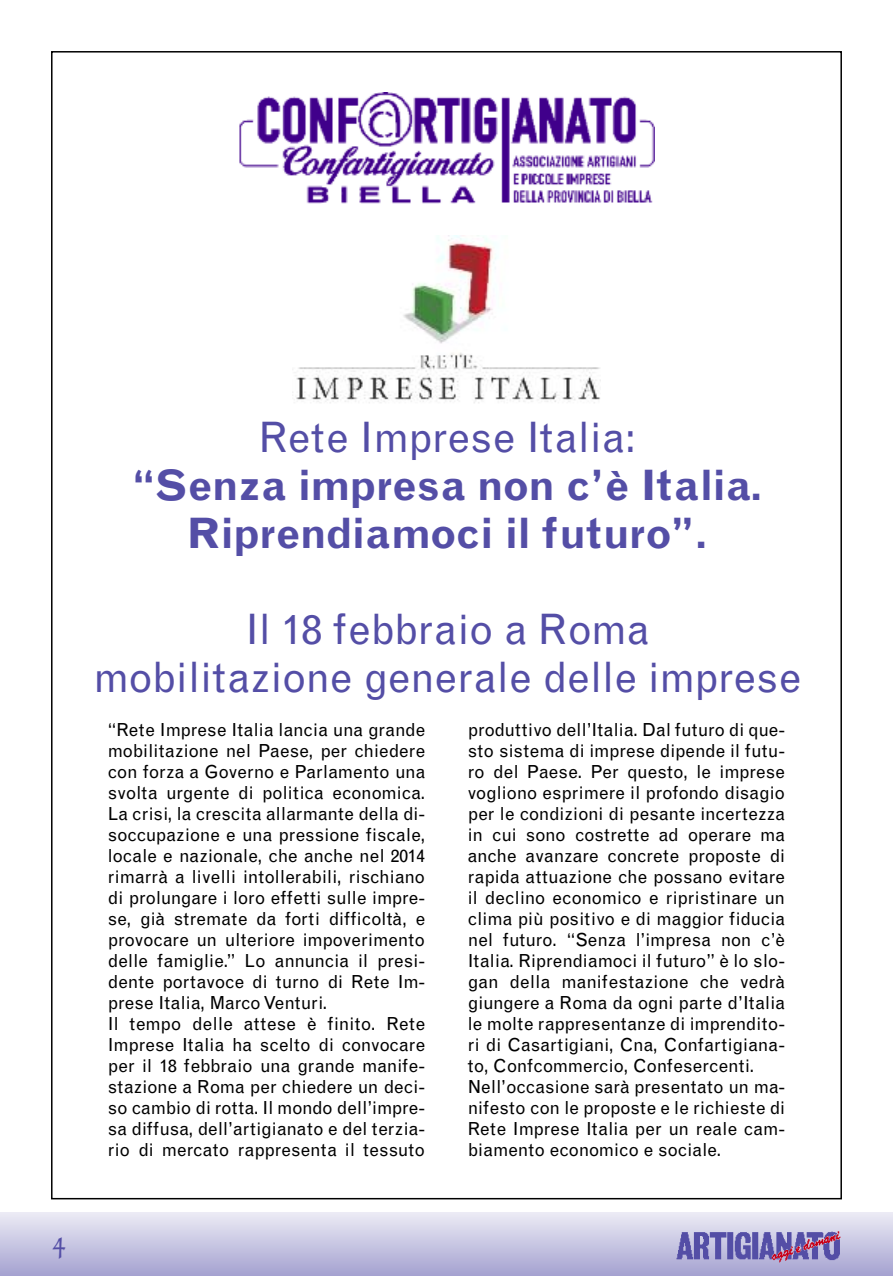
<style>
.page{position:relative;width:893px;height:1276px;background:#fff}
.page>*{position:absolute;margin:0;border:0;box-sizing:border-box;transform-origin:0 0}
.t1{font:42px/48px "Grotesque";color:#544ea6;text-align:center}
.t2{font:700 42px/48px "Grotesque";letter-spacing:-.005em;color:#544ea6;text-align:center}
.t3{font:30px "Duc De Berry";color:#544ea6}
.t4{font:18px/21px "Grotesque";color:#000}
</style>
<div class="page">
<div style="left:0;top:1212px;width:893px;height:64px;background:linear-gradient(to bottom,#ecebf5,#a6a3d1)"></div>
<img style="left:676px;top:1229px;width:11px;height:34px">
<img style="left:687px;top:1229px;width:155px;height:34px">
<img style="left:292px;top:235px;width:309px;height:168px">
<img style="left:239px;top:92px;width:416px;height:111px">
<h2 class="t3" style="left:53px;top:1230px;width:15px">4</h2>
<h1 class="t1" style="left:259px;top:417px;width:379px">Rete Imprese Italia:</h1>
<h1 class="t2" style="left:132px;top:465px;width:633px">“Senza impresa non c’è Italia.<br>Riprendiamoci il futuro”.</h1>
<h1 class="t1" style="left:94px;top:609px;width:709px">Il 18 febbraio a Roma<br>mobilitazione generale delle imprese</h1>
<p class="t4" style="left:108px;top:721px;width:319px">“Rete Imprese Italia lancia una grande mobilitazione nel Paese, per chiedere con forza a Governo e Parlamento una svolta urgente di politica economica.<br>La crisi, la crescita allarmante della di&shy;soccupazione e una pressione fiscale, locale e nazionale, che anche nel 2014 rimarrà a livelli intollerabili, rischiano di prolungare i loro effetti sulle impre&shy;se, già stremate da forti difficoltà, e provocare un ulteriore impoverimento delle famiglie.” Lo annuncia il presi&shy;dente portavoce di turno di Rete Im&shy;prese Italia, MarcoVenturi.<br>Il tempo delle attese è finito. Rete Imprese Italia ha scelto di convocare per il 18 febbraio una grande manife&shy;stazione a Roma per chiedere un deci&shy;so cambio di rotta. Il mondo dell’impre&shy;sa diffusa, dell’artigianato e del terzia&shy;rio di mercato rappresenta il tessuto</p>
<p class="t4" style="left:468px;top:721px;width:319px">produttivo dell’Italia. Dal futuro di que&shy;sto sistema di imprese dipende il futu&shy;ro del Paese. Per questo, le imprese vogliono esprimere il profondo disagio per le condizioni di pesante incertezza in cui sono costrette ad operare ma anche avanzare concrete proposte di rapida attuazione che possano evitare il declino economico e ripristinare un clima più positivo e di maggior fiducia nel futuro. “Senza l’impresa non c’è Italia. Riprendiamoci il futuro” è lo slo&shy;gan della manifestazione che vedrà giungere a Roma da ogni parte d’Italia le molte rappresentanze di imprendito&shy;ri di Casartigiani, Cna, Confartigiana&shy;to, Confcommercio, Confesercenti.<br>Nell’occasione sarà presentato un ma&shy;nifesto con le proposte e le richieste di Rete Imprese Italia per un reale cam&shy;biamento economico e sociale.</p>
</div>
